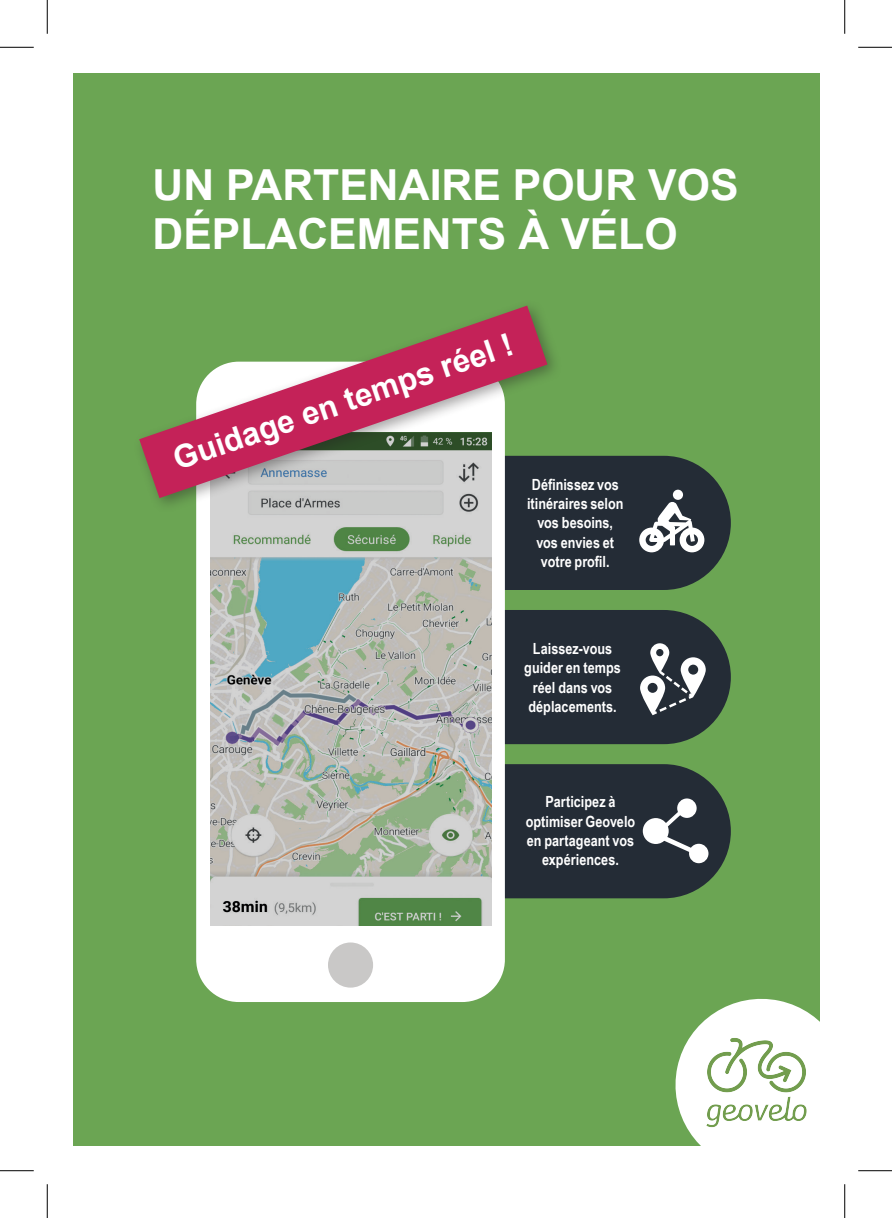
<style>
.page{position:relative;width:892px;height:1218px;background:#fff}
.page>*{position:absolute;margin:0;border:0;box-sizing:border-box;transform-origin:0 0}
.t1{font:700 42.75px/49.5px "Arial";color:#fff}
.t2{font:700 31.5px "Arial";color:#fff}
.t3{font:700 15.3px/19.1px "Arial Narrow";color:#fff;text-align:center}
</style>
<div class="page">
<div style="left:73px;top:73px;width:746px;height:1071px;background:#6ba553"></div>
<svg style="left:505px;top:455px;width:226px;height:135px"></svg>
<div style="left:673px;top:489px;width:10px;height:10px;background:#fff;border-radius:50%"></div>
<svg style="left:505px;top:610px;width:226px;height:134px"></svg>
<svg style="left:667px;top:990px;width:153px;height:156px"></svg>
<img style="left:702px;top:1028px;width:108px;height:107px">
<div style="left:196px;top:361px;width:309px;height:640px;background:#fff;border-radius:43px"></div>
<div style="left:328px;top:942px;width:45px;height:45px;background:#c9c8c7;border-radius:50%"></div>
<img style="left:210px;top:513px;width:282px;height:412px">
<svg style="left:504px;top:764px;width:227px;height:134px"></svg>
<div style="left:133px;top:299px;width:430px;height:214px;background:#231f20;opacity:.4"></div>
<svg style="left:139px;top:305px;width:408px;height:193px"></svg>
<hr style="left:0;top:47px;width:34px;height:1px;background:#000">
<hr style="left:858px;top:47px;width:34px;height:1px;background:#000">
<hr style="left:0;top:1169px;width:34px;height:1px;background:#000">
<hr style="left:858px;top:1169px;width:34px;height:1px;background:#000">
<hr style="left:47px;top:0;width:1px;height:34px;background:#000">
<hr style="left:47px;top:1183px;width:1px;height:34px;background:#000">
<hr style="left:844px;top:0;width:1px;height:34px;background:#000">
<hr style="left:844px;top:1183px;width:1px;height:34px;background:#000">
<p class="t1" style="left:152px;top:161px;width:587px">UN PARTENAIRE POUR VOS<br>DÉPLACEMENTS À VÉLO</p>
<p class="t2" style="left:168px;top:440px;width:359px;rotate:-19deg">Guidage en temps réel !</p>
<p class="t3" style="left:527px;top:474px;width:98px">Définissez vos itinéraires selon vos besoins, vos envies et votre profil.</p>
<p class="t3" style="left:524px;top:638px;width:98px">Laissez-vous guider en temps réel dans vos déplacements.</p>
<p class="t3" style="left:526px;top:791px;width:111px">Participez à optimiser Geovelo en partageant vos expériences.</p>
</div>
